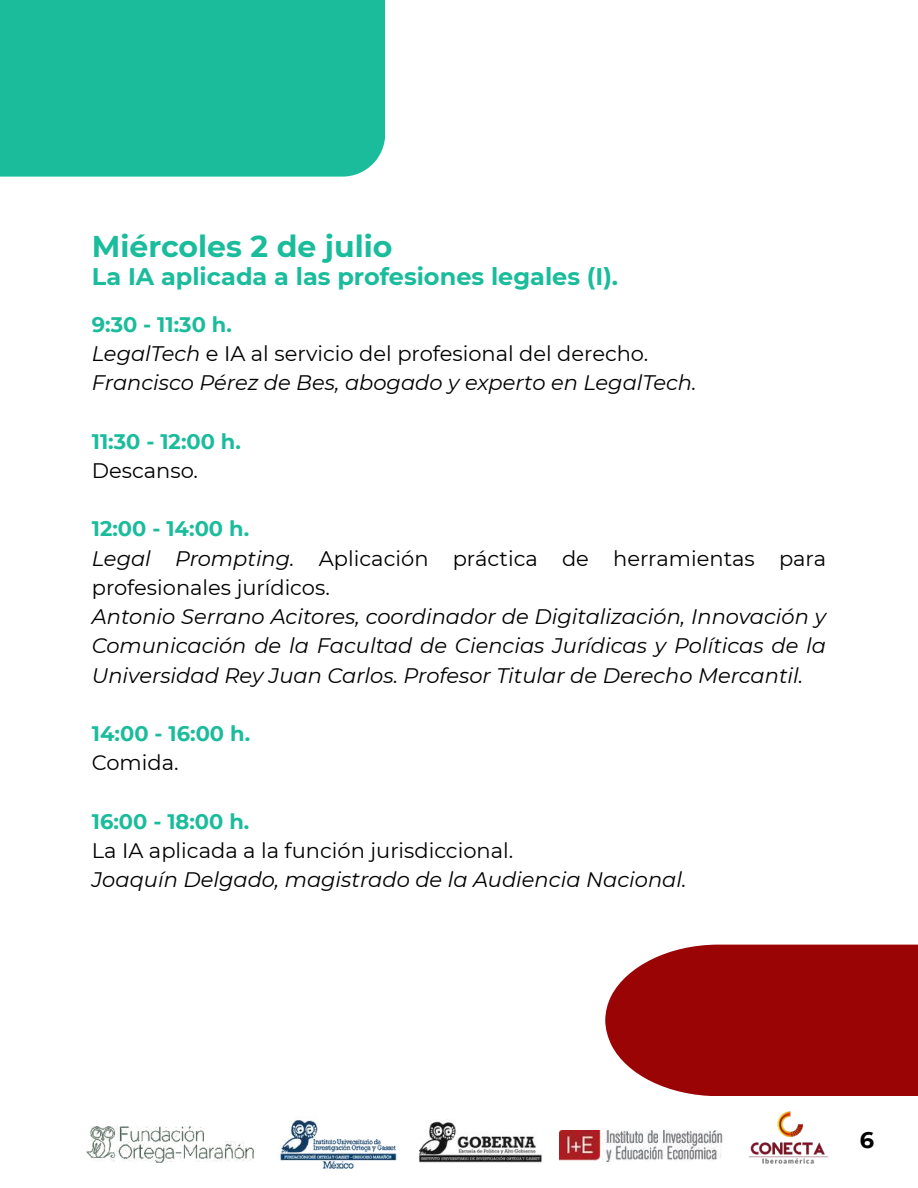
<style>
.page{position:relative;width:918px;height:1188px;background:#fff}
.page>*{position:absolute;margin:0;border:0;box-sizing:border-box;transform-origin:0 0}
.t1{font:700 30px "Montserrat";color:#1abc9c}
.t2{font:700 24px "Montserrat";color:#1abc9c}
.t3{font:700 22.5px "Montserrat";color:#000}
.t4{font:italic 21px/29.2px "Montserrat";color:#000}
.t5{font:21px/29.2px "Montserrat";color:#000}
.t6{font:700 21px "Montserrat";color:#1abc9c}
.s1{font-weight:700;font-style:normal;color:#1abc9c}
.s2{font-style:normal}
.s3{font-weight:700;color:#1abc9c}
.s4{font-style:italic}
</style>
<div class="page">
<div style="left:0;top:0;width:385px;height:177px;background:#1abc9c"></div>
<svg style="left:605px;top:945px;width:313px;height:151px;background:#a21717"></svg>
<img style="left:280px;top:1120px;width:117px;height:49px">
<img style="left:748px;top:1111px;width:81px;height:53px">
<img style="left:419px;top:1120px;width:124px;height:43px">
<img style="left:86px;top:1126px;width:167px;height:36px">
<img style="left:560px;top:1131px;width:163px;height:31px">
<h1 class="t1" style="left:92px;top:228px;width:302px">Miércoles 2 de julio</h1>
<p class="t2" style="left:92px;top:262px;width:528px">La IA aplicada a las profesiones legales (I).</p>
<p class="t4" style="left:92px;top:309px;width:606px"><span class="s1">9:30 - 11:30 h.<br></span>LegalTech <span class="s2">e IA al servicio del profesional del derecho.<br></span>Francisco Pérez de Bes, abogado y experto en LegalTech.</p>
<p class="t6" style="left:92px;top:428px;width:151px">11:30 - 12:00 h.</p>
<p class="t5" style="left:92px;top:456px;width:108px">Descanso.</p>
<p class="t5" style="left:92px;top:514px;width:736px"><span class="s3">12:00 - 14:00 h.<br></span><span class="s4">Legal Prompting.</span> Aplicación práctica de herramientas para profesionales jurídicos.</p>
<p class="t4" style="left:92px;top:602px;width:736px;text-align:justify">Antonio Serrano Acitores, coordinador de Digitalización, Innovación y Comunicación de la Facultad de Ciencias Jurídicas y Políticas de la Universidad Rey Juan Carlos. Profesor Titular de Derecho Mercantil.</p>
<p class="t6" style="left:92px;top:721px;width:160px">14:00 - 16:00 h.</p>
<p class="t5" style="left:92px;top:748px;width:88px">Comida.</p>
<p class="t6" style="left:92px;top:809px;width:159px">16:00 - 18:00 h.</p>
<p class="t5" style="left:92px;top:836px;width:423px">La IA aplicada a la función jurisdiccional.</p>
<p class="t4" style="left:92px;top:865px;width:596px">Joaquín Delgado, magistrado de la Audiencia Nacional.</p>
<p class="t3" style="left:860px;top:1126px;width:16px">6</p>
</div>
